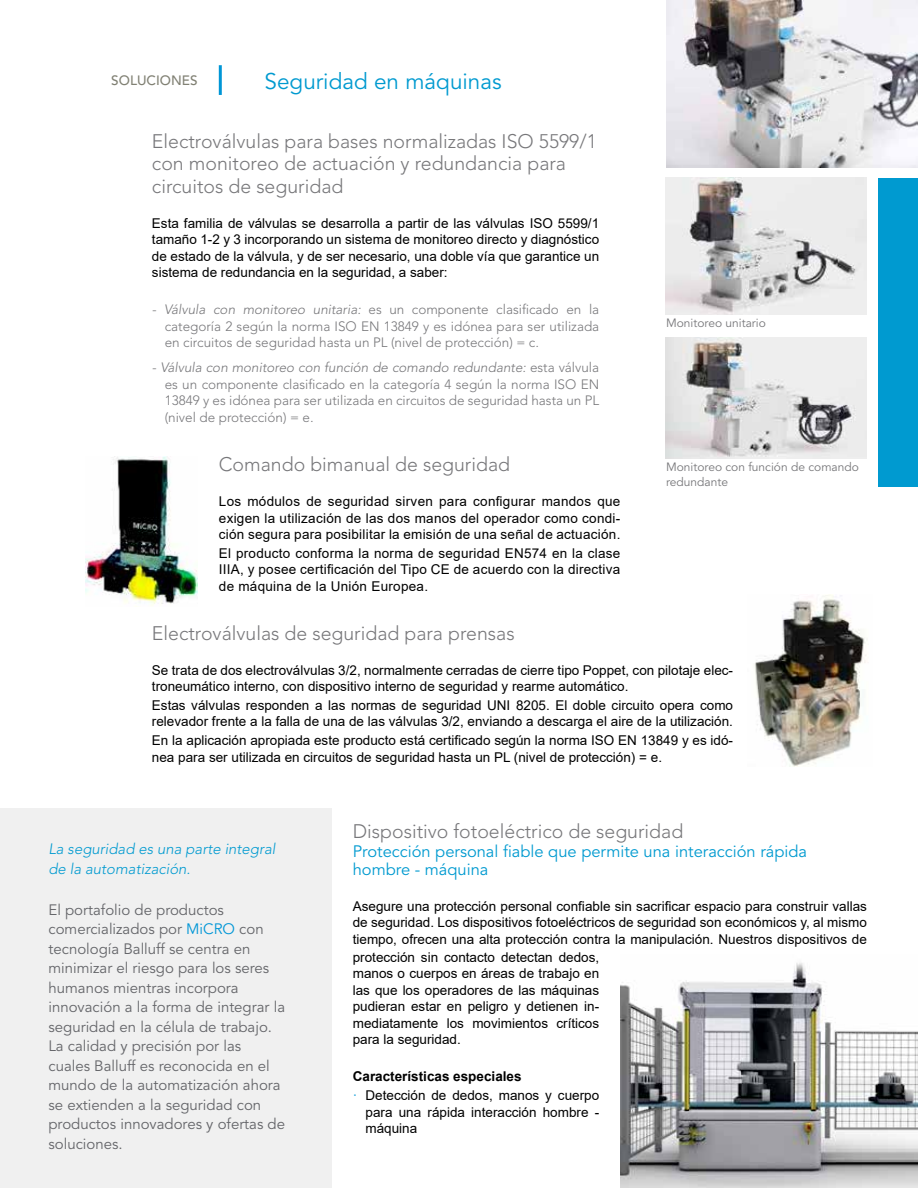
<style>
.page{position:relative;width:918px;height:1188px;background:#fff}
.page>*{position:absolute;margin:0;border:0;box-sizing:border-box;transform-origin:0 0}
.t1{font:22.5px "Avenir LT Std";color:#009ad0}
.t2{font:300 19.5px/22.5px "Avenir LT Std";color:#77777a}
.t3{font:16.5px/18.6px "Avenir LT Std";color:#009ad0}
.t4{font:15px/19.5px "Avenir LT Std";color:#646569}
.t5{font:italic 300 15px/19.5px "Avenir LT Std";color:#009ad0}
.t6{font:13.5px/16.5px "Arial";color:#000;text-align:justify}
.t7{font:300 13.5px/16.5px "Avenir LT Std";color:#77777a;text-align:justify}
.t8{font:500 13.5px "Avenir LT Std";color:#818174}
.t9{font:12px/15px "Avenir LT Std";color:#77777a}
.s1{font-style:italic}
.s2{color:#0096d6}
.s3{font-weight:700}
</style>
<div class="page">
<div style="left:0;top:808px;width:332px;height:380px;background:#f0f0f0"></div>
<hr style="left:219px;top:65px;width:3px;height:30px;background:#0096d6">
<img style="left:620px;top:963px;width:298px;height:225px">
<img style="left:666px;top:0;width:252px;height:167px">
<img style="left:666px;top:178px;width:201px;height:137px">
<img style="left:666px;top:338px;width:201px;height:121px">
<img style="left:85px;top:456px;width:113px;height:150px">
<img style="left:754px;top:594px;width:114px;height:173px">
<div style="left:878px;top:178px;width:40px;height:308px;background:#009ad0"></div>
<h1 class="t1" style="left:265px;top:68px;width:239px">Seguridad en máquinas</h1>
<h2 class="t2" style="left:152px;top:130px;width:446px">Electroválvulas para bases normalizadas ISO 5599/1 con monitoreo de actuación y redundancia para circuitos de seguridad</h2>
<p class="t6" style="left:152px;top:215px;width:449px">Esta familia de válvulas se desarrolla a partir de las válvulas ISO 5599/1 tamaño 1-2 y 3 incorporando un sistema de monitoreo directo y diagnóstico de estado de la válvula, y de ser necesario, una doble vía que garantice un sistema de redundancia en la seguridad, a saber:</p>
<p class="t7" style="left:165px;top:302px;width:436px;text-indent:-13px"><span class="s1">- Válvula con monitoreo unitaria:</span> es un componente clasificado en la categoría 2 según la norma ISO EN 13849 y es idónea para ser utilizada en circuitos de seguridad hasta un PL (nivel de protección) = c<span class="s1">.</span></p>
<p class="t7" style="left:165px;top:360px;width:436px;text-indent:-13px"><span class="s1">- Válvula con monitoreo con función de comando redundante:</span> esta válvula es un componente clasificado en la categoría 4 según la norma ISO EN 13849 y es idónea para ser utilizada en circuitos de seguridad hasta un PL (nivel de protección) = e<span class="s1">.</span></p>
<p class="t8" style="left:111px;top:73px;width:88px">SOLUCIONES</p>
<p class="t9" style="left:666px;top:316px;width:101px">Monitoreo unitario</p>
<h2 class="t2" style="left:219px;top:453px;width:293px">Comando bimanual de seguridad</h2>
<p class="t6" style="left:219px;top:493px;width:403px">Los módulos de seguridad sirven para configurar mandos que exigen la utilización de las dos manos del operador como condi&shy;ción segura para posibilitar la emisión de una señal de actuación.</p>
<p class="t6" style="left:219px;top:545px;width:403px">El producto conforma la norma de seguridad EN574 en la clase IIIA, y posee certificación del Tipo CE de acuerdo con la directiva de máquina de la Unión Europea.</p>
<h2 class="t2" style="left:152px;top:622px;width:364px">Electroválvulas de seguridad para prensas</h2>
<p class="t6" style="left:152px;top:662px;width:583px">Se trata de dos electroválvulas 3/2, normalmente cerradas de cierre tipo Poppet, con pilotaje elec&shy;troneumático interno, con dispositivo interno de seguridad y rearme automático.</p>
<p class="t6" style="left:152px;top:697px;width:583px">Estas válvulas responden a las normas de seguridad UNI 8205. El doble circuito opera como relevador frente a la falla de una de las válvulas 3/2, enviando a descarga el aire de la utilización.</p>
<p class="t6" style="left:152px;top:732px;width:583px">En la aplicación apropiada este producto está certificado según la norma ISO EN 13849 y es idó&shy;nea para ser utilizada en circuitos de seguridad hasta un PL (nivel de protección) = e.</p>
<p class="t9" style="left:666px;top:460px;width:194px">Monitoreo con función de comando redundante</p>
<p class="t5" style="left:48px;top:840px;width:229px">La seguridad es una parte integral de la automatización.</p>
<p class="t4" style="left:48px;top:900px;width:238px">El portafolio de productos comercializados por <span class="s2">MiCRO</span> con tecnología Balluff se centra en minimizar el riesgo para los seres humanos mientras incorpora innovación a la forma de integrar la seguridad en la célula de trabajo.<br>La calidad y precisión por las cuales Balluff es reconocida en el mundo de la automatización ahora se extienden a la seguridad con productos innovadores y ofertas de soluciones.</p>
<h2 class="t2" style="left:353px;top:820px;width:332px">Dispositivo fotoeléctrico de seguridad</h2>
<p class="t3" style="left:353px;top:842px;width:456px">Protección personal fiable que permite una interacción rápida hombre - máquina</p>
<p class="t6" style="left:353px;top:897px;width:516px">Asegure una protección personal confiable sin sacrificar espacio para construir vallas de seguridad. Los dispositivos fotoeléctricos de seguridad son económicos y, al mismo tiempo, ofrecen una alta protección contra la manipulación. Nuestros dispositivos de</p>
<p class="t6" style="left:353px;top:949px;width:248px">protección sin contacto detectan dedos, manos o cuerpos en áreas de trabajo en las que los operadores de las máquinas pudieran estar en peligro y detienen in&shy;mediatamente los movimientos críticos para la seguridad.</p>
<p class="t6" style="left:353px;top:1067px;width:248px;line-height:18.6px"><span class="s3">Características especiales<br></span><span class="s2">·</span> Detección de dedos, manos y cuerpo</p>
<p class="t6" style="left:366px;top:1103px;width:235px">para una rápida interacción hombre - máquina</p>
</div>
